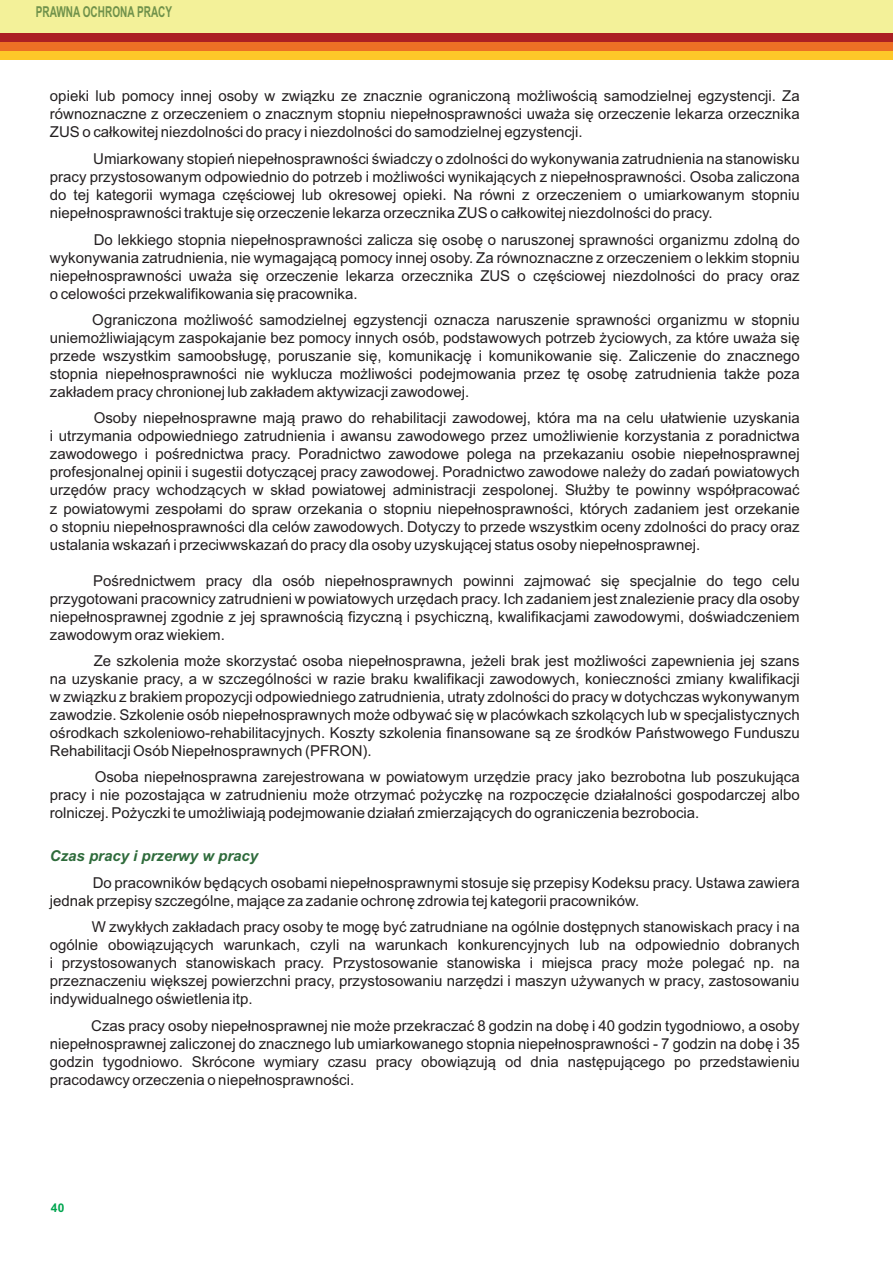
<style>
.page{position:relative;width:893px;height:1263px;background:#fff}
.page>*{position:absolute;margin:0;border:0;box-sizing:border-box;transform-origin:0 0}
.t1{font:15px/18px "Arial";color:#231f20;text-align:justify}
.t2{font:italic 700 15px "Arial";color:#2e6b3b}
.t3{font:700 15px "Arial Narrow";color:#70924b;scale:.82 1}
.t4{font:700 12px "Arial";color:#00a54f}
</style>
<div class="page">
<div style="left:0;top:0;width:893px;height:35px;background:#f3f199"></div>
<div style="left:0;top:51px;width:893px;height:9px;background:#fec829"></div>
<div style="left:0;top:42px;width:893px;height:9px;background:#ed7025"></div>
<div style="left:0;top:33px;width:893px;height:9px;background:#ab2023"></div>
<p class="t3" style="left:36px;top:6px;width:168px">PRAWNA OCHRONA PRACY</p>
<p class="t1" style="left:50px;top:88px;width:751px">opieki lub pomocy innej osoby w związku ze znacznie ograniczoną możliwością samodzielnej egzystencji. Za równoznaczne z orzeczeniem o znacznym stopniu niepełnosprawności uważa się orzeczenie lekarza orzecznika ZUS o całkowitej niezdolności do pracy i niezdolności do samodzielnej egzystencji.</p>
<p class="t1" style="left:50px;top:151px;width:751px;text-indent:43px">Umiarkowany stopień niepełnosprawności świadczy o zdolności do wykonywania zatrudnienia na stanowisku pracy przystosowanym odpowiednio do potrzeb i możliwości wynikających z niepełnosprawności. Osoba zaliczona do tej kategorii wymaga częściowej lub okresowej opieki. Na równi z orzeczeniem o umiarkowanym stopniu niepełnosprawności traktuje się orzeczenie lekarza orzecznika ZUS o całkowitej niezdolności do pracy.</p>
<p class="t1" style="left:50px;top:232px;width:751px;text-indent:44px">Do lekkiego stopnia niepełnosprawności zalicza się osobę o naruszonej sprawności organizmu zdolną do wykonywania zatrudnienia, nie wymagającą pomocy innej osoby. Za równoznaczne z orzeczeniem o lekkim stopniu niepełnosprawności uważa się orzeczenie lekarza orzecznika ZUS o częściowej niezdolności do pracy oraz o celowości przekwalifikowania się pracownika.</p>
<p class="t1" style="left:50px;top:312px;width:751px;text-indent:42px">Ograniczona możliwość samodzielnej egzystencji oznacza naruszenie sprawności organizmu w stopniu uniemożliwiającym zaspokajanie bez pomocy innych osób, podstawowych potrzeb życiowych, za które uważa się przede wszystkim samoobsługę, poruszanie się, komunikację i komunikowanie się. Zaliczenie do znacznego stopnia niepełnosprawności nie wyklucza możliwości podejmowania przez tę osobę zatrudnienia także poza zakładem pracy chronionej lub zakładem aktywizacji zawodowej.</p>
<p class="t1" style="left:50px;top:411px;width:751px;text-indent:44px">Osoby niepełnosprawne mają prawo do rehabilitacji zawodowej, która ma na celu ułatwienie uzyskania i utrzymania odpowiedniego zatrudnienia i awansu zawodowego przez umożliwienie korzystania z poradnictwa zawodowego i pośrednictwa pracy. Poradnictwo zawodowe polega na przekazaniu osobie niepełnosprawnej profesjonalnej opinii i sugestii dotyczącej pracy zawodowej. Poradnictwo zawodowe należy do zadań powiatowych urzędów pracy wchodzących w skład powiatowej administracji zespolonej. Służby te powinny współpracować z powiatowymi zespołami do spraw orzekania o stopniu niepełnosprawności, których zadaniem jest orzekanie o stopniu niepełnosprawności dla celów zawodowych. Dotyczy to przede wszystkim oceny zdolności do pracy oraz ustalania wskazań i przeciwwskazań do pracy dla osoby uzyskującej status osoby niepełnosprawnej.</p>
<p class="t1" style="left:50px;top:573px;width:751px;text-indent:43px">Pośrednictwem pracy dla osób niepełnosprawnych powinni zajmować się specjalnie do tego celu przygotowani pracownicy zatrudnieni w powiatowych urzędach pracy. Ich zadaniem jest znalezienie pracy dla osoby niepełnosprawnej zgodnie z jej sprawnością fizyczną i psychiczną, kwalifikacjami zawodowymi, doświadczeniem zawodowym oraz wiekiem.</p>
<p class="t1" style="left:50px;top:653px;width:751px;text-indent:44px">Ze szkolenia może skorzystać osoba niepełnosprawna, jeżeli brak jest możliwości zapewnienia jej szans na uzyskanie pracy, a w szczególności w razie braku kwalifikacji zawodowych, konieczności zmiany kwalifikacji w związku z brakiem propozycji odpowiedniego zatrudnienia, utraty zdolności do pracy w dotychczas wykonywanym zawodzie. Szkolenie osób niepełnosprawnych może odbywać się w placówkach szkolących lub w specjalistycznych ośrodkach szkoleniowo-rehabilitacyjnych. Koszty szkolenia finansowane są ze środków Państwowego Funduszu Rehabilitacji Osób Niepełnosprawnych (PFRON).</p>
<p class="t1" style="left:50px;top:769px;width:751px;text-indent:45px">Osoba niepełnosprawna zarejestrowana w powiatowym urzędzie pracy jako bezrobotna lub poszukująca pracy i nie pozostająca w zatrudnieniu może otrzymać pożyczkę na rozpoczęcie działalności gospodarczej albo rolniczej. Pożyczki te umożliwiają podejmowanie działań zmierzających do ograniczenia bezrobocia.</p>
<p class="t2" style="left:50px;top:850px;width:210px">Czas pracy i przerwy w pracy</p>
<p class="t1" style="left:50px;top:875px;width:751px;text-indent:43px">Do pracowników będących osobami niepełnosprawnymi stosuje się przepisy Kodeksu pracy. Ustawa zawiera jednak przepisy szczególne, mające za zadanie ochronę zdrowia tej kategorii pracowników.</p>
<p class="t1" style="left:50px;top:919px;width:751px;text-indent:42px">W zwykłych zakładach pracy osoby te mogę być zatrudniane na ogólnie dostępnych stanowiskach pracy i na ogólnie obowiązujących warunkach, czyli na warunkach konkurencyjnych lub na odpowiednio dobranych i przystosowanych stanowiskach pracy. Przystosowanie stanowiska i miejsca pracy może polegać np. na przeznaczeniu większej powierzchni pracy, przystosowaniu narzędzi i maszyn używanych w pracy, zastosowaniu indywidualnego oświetlenia itp.</p>
<p class="t1" style="left:50px;top:1018px;width:751px;text-indent:41px">Czas pracy osoby niepełnosprawnej nie może przekraczać 8 godzin na dobę i 40 godzin tygodniowo, a osoby niepełnosprawnej zaliczonej do znacznego lub umiarkowanego stopnia niepełnosprawności - 7 godzin na dobę i 35 godzin tygodniowo. Skrócone wymiary czasu pracy obowiązują od dnia następującego po przedstawieniu pracodawcy orzeczenia o niepełnosprawności.</p>
<p class="t4" style="left:51px;top:1203px;width:15px">40</p>
</div>
